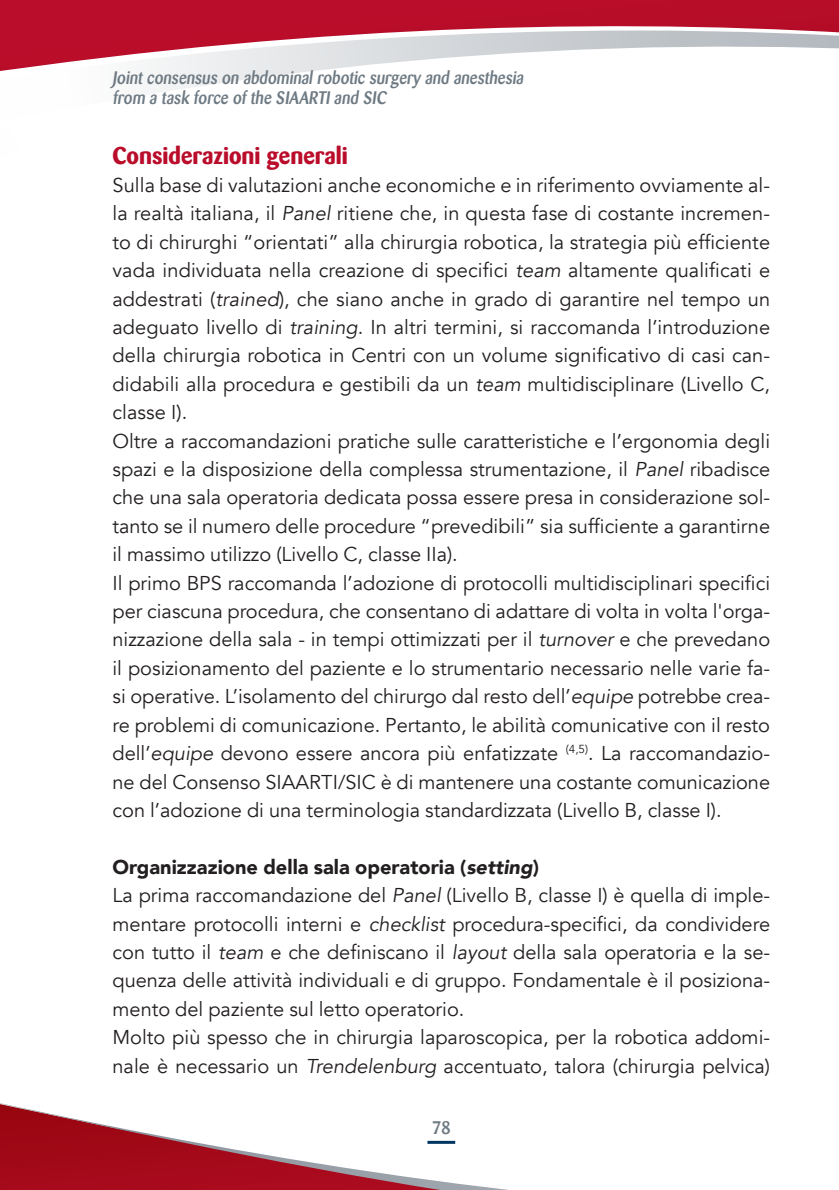
<style>
.page{position:relative;width:839px;height:1190px;background:#fff}
.page>*{position:absolute;margin:0;border:0;box-sizing:border-box;transform-origin:0 0}
.t1{font:700 24px "Barmeno";color:#ba0d2b}
.t2{font:20px/28.4px "Avenir";color:#231f20}
.t3{font:500 18px/20px "Barmeno";color:#6e7a83;scale:.9 1}
.t4{font:500 18px "Barmeno";color:#6e7a83}
.s1{font-style:italic}
.s2{font-weight:900}
.s3{font-weight:900;font-style:italic}
</style>
<div class="page">
<div style="left:0;top:1114px;width:48px;height:76px;background:#a00816"></div>
<img style="left:0;top:1103px;width:48px;height:11px">
<svg style="left:0;top:0;width:839px;height:93px"></svg>
<svg style="left:48px;top:1113px;width:460px;height:77px"></svg>
<p class="t3" style="left:113px;top:68px;width:461px">Joint consensus on abdominal robotic surgery and anesthesia from a task force of the SIAARTI and SIC</p>
<p class="t1" style="left:113px;top:141px;width:237px">Considerazioni generali</p>
<p class="t2" style="left:113px;top:171px;width:659px">Sulla base di valutazioni anche economiche e in riferimento ovviamente al&shy;la realtà italiana, il <span class="s1">Panel</span> ritiene che, in questa fase di costante incremen&shy;to di chirurghi “orientati” alla chirurgia robotica, la strategia più efficiente vada individuata nella creazione di specifici <span class="s1">team</span> altamente qualificati e addestrati (<span class="s1">trained</span>), che siano anche in grado di garantire nel tempo un adeguato livello di <span class="s1">training</span>. In altri termini, si raccomanda l’introduzione della chirurgia robotica in Centri con un volume significativo di casi can&shy;didabili alla procedura e gestibili da un <span class="s1">team</span> multidisciplinare (Livello C, classe I).<br>Oltre a raccomandazioni pratiche sulle caratteristiche e l’ergonomia degli spazi e la disposizione della complessa strumentazione, il <span class="s1">Panel</span> ribadisce che una sala operatoria dedicata possa essere presa in considerazione sol&shy;tanto se il numero delle procedure “prevedibili” sia sufficiente a garantirne il massimo utilizzo (Livello C, classe IIa).<br>Il primo BPS raccomanda l’adozione di protocolli multidisciplinari specifici per ciascuna procedura, che consentano di adattare di volta in volta l'orga&shy;nizzazione della sala - in tempi ottimizzati per il <span class="s1">turnover</span> e che prevedano il posizionamento del paziente e lo strumentario necessario nelle varie fa&shy;si operative. L’isolamento del chirurgo dal resto dell’<span class="s1">equipe</span> potrebbe crea&shy;re problemi di comunicazione. Pertanto, le abilità comunicative con il resto dell’<span class="s1">equipe</span> devono essere ancora più enfatizzate <sup>(4,5)</sup>. La raccomandazio&shy;ne del Consenso SIAARTI/SIC è di mantenere una costante comunicazione con l’adozione di una terminologia standardizzata (Livello B, classe I).</p>
<p class="t2" style="left:113px;top:853px;width:659px"><span class="s2">Organizzazione della sala operatoria (</span><span class="s3">setting</span><span class="s2">)<br></span>La prima raccomandazione del <span class="s1">Panel</span> (Livello B, classe I) è quella di imple&shy;mentare protocolli interni e <span class="s1">checklist</span> procedura-specifici, da condividere con tutto il <span class="s1">team</span> e che definiscano il <span class="s1">layout</span> della sala operatoria e la se&shy;quenza delle attività individuali e di gruppo. Fondamentale è il posiziona&shy;mento del paziente sul letto operatorio.<br>Molto più spesso che in chirurgia laparoscopica, per la robotica addomi&shy;nale è necessario un <span class="s1">Trendelenburg</span> accentuato, talora (chirurgia pelvica)</p>
<p class="t4" style="left:432px;top:1117px;width:21px">78</p>
</div>
